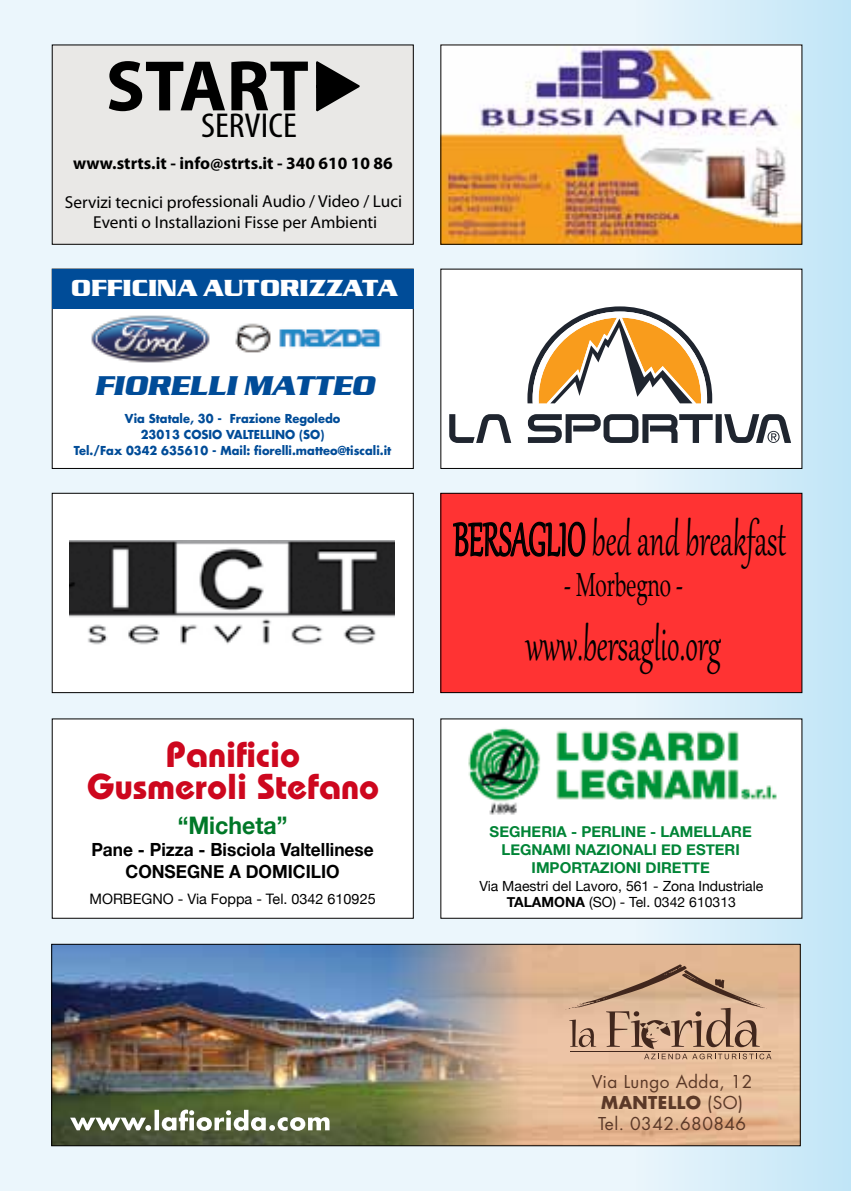
<style>
.page{position:relative;width:851px;height:1191px;background:#fff}
.page>*{position:absolute;margin:0;border:0;box-sizing:border-box;transform-origin:0 0}
.t1{font:700 72.2px "Myriad Pro";color:#000}
.t2{font:56.4px "Gabriola";color:#000;scale:.62 1}
.t3{font:700 36px/32px "Bauhaus";color:#cd071e;text-align:center}
.t4{font:condensed 34.6px "Myriad Pro";color:#000;scale:1.12 1}
.t5{font:33.4px "Palatino Linotype";color:#000;scale:.62 1}
.t6{font:italic 700 28px "Serpentine D";color:#004c98}
.t7{font:700 24.2px "Helvetica Neue";color:#007828;scale:.95 1}
.t8{font:700 24px "Serpentine D";color:#fff}
.t9{font:700 18.2px/21.8px "Helvetica Neue";color:#000;text-align:center;scale:.95 1}
.t10{font:17.4px/20.8px "Myriad Pro";color:#000;text-align:center}
.t11{font:700 17.4px "Myriad Pro";color:#000}
.t12{font:17.2px/20.8px "Futura";letter-spacing:.025em;color:#5b3928;text-align:center}
.t13{font:700 15px/18px "Helvetica Neue";color:#008436;text-align:center}
.t14{font:14.4px "Helvetica Neue";color:#000}
.t15{font:14px/16px "Helvetica Neue";color:#000;text-align:center}
.t16{font:700 12px/16px "Futura";color:#004c98;text-align:center;scale:.95 1}
.s1{font-weight:700}
</style>
<div class="page">
<div style="left:0;top:0;width:850px;height:1191px;background:#ebf6fc"></div>
<svg style="left:636px;top:0;width:214px;height:1191px;fill:#c7e8f8"></svg>
<div style="left:52px;top:45px;width:361px;height:199px;background:#e9e8e6"></div>
<div style="left:52px;top:44px;width:362px;height:201px;border:1px solid #000"></div>
<img style="left:442px;top:46px;width:358px;height:197px">
<div style="left:440px;top:44px;width:362px;height:201px;border:1px solid #000"></div>
<div style="left:52px;top:269px;width:361px;height:199px;background:#fff"></div>
<div style="left:441px;top:269px;width:360px;height:199px;background:#fff"></div>
<div style="left:440px;top:269px;width:362px;height:200px;border:1px solid #000"></div>
<div style="left:52px;top:493px;width:361px;height:199px;background:#fff"></div>
<div style="left:52px;top:493px;width:362px;height:200px;border:1px solid #000"></div>
<div style="left:52px;top:719px;width:361px;height:199px;background:#fff"></div>
<div style="left:442px;top:495px;width:358px;height:196px;background:#f33"></div>
<svg style="left:452px;top:495px;width:134px;height:179px;background:#ee2f2f"></svg>
<div style="left:440px;top:493px;width:362px;height:200px;border:1px solid #000"></div>
<div style="left:441px;top:719px;width:360px;height:199px;background:#fff"></div>
<img style="left:468px;top:728px;width:309px;height:86px">
<img style="left:70px;top:540px;width:324px;height:105px">
<img style="left:91px;top:315px;width:119px;height:48px">
<img style="left:235px;top:323px;width:146px;height:30px">
<svg style="left:316px;top:61px;width:44px;height:51px"></svg>
<div style="left:52px;top:269px;width:361px;height:39px;background:#004c98"></div>
<svg style="left:449px;top:414px;width:342px;height:29px"></svg>
<svg style="left:527px;top:306px;width:185px;height:97px"></svg>
<img style="left:536px;top:945px;width:262px;height:199px">
<img style="left:53px;top:945px;width:483px;height:199px">
<svg style="left:565px;top:964px;width:206px;height:95px;background:#c9a385"></svg>
<svg style="left:70px;top:1109px;width:259px;height:21px;background:#8e977d"></svg>
<div style="left:51px;top:943px;width:749px;height:203px;border:1px solid #000"></div>
<h1 class="t1" style="left:106px;top:39px;width:205px">START</h1>
<h3 class="t4" style="left:201px;top:104px;width:87px">SERVICE</h3>
<h3 class="t11" style="left:73px;top:152px;width:321px">www.strts.it - info@strts.it - 340 610 10 86</h3>
<h3 class="t10" style="left:65px;top:191px;width:339px">Servizi tecnici professionali Audio / Video / Luci<br>Eventi o Installazioni Fisse per Ambienti</h3>
<h3 class="t8" style="left:71px;top:275px;width:328px">OFFICINA AUTORIZZATA</h3>
<h3 class="t6" style="left:95px;top:370px;width:287px">FIORELLI MATTEO</h3>
<p class="t16" style="left:74px;top:410px;width:335px">Via Statale, 30 - Frazione Regoledo<br>23013 COSIO VALTELLINO (SO)<br>Tel./Fax 0342 635610 - Mail: fiorelli.matteo@tiscali.it</p>
<h3 class="t3" style="left:87px;top:737px;width:294px">Panificio<br>Gusmeroli Stefano</h3>
<h3 class="t7" style="left:178px;top:810px;width:117px">“Micheta”</h3>
<h3 class="t9" style="left:91px;top:838px;width:298px">Pane - Pizza - Bisciola Valtellinese<br>CONSEGNE A DOMICILIO</h3>
<p class="t14" style="left:89px;top:890px;width:287px">MORBEGNO - Via Foppa - Tel. 0342 610925</p>
<h2 class="t2" style="left:453px;top:517px;width:537px">BERSAGLIO bed and breakfast</h2>
<h3 class="t5" style="left:564px;top:572px;width:193px">- Morbegno -</h3>
<h2 class="t2" style="left:525px;top:623px;width:316px">www.bersaglio.org</h2>
<p class="t13" style="left:489px;top:822px;width:263px">SEGHERIA - PERLINE - LAMELLARE<br>LEGNAMI NAZIONALI ED ESTERI<br>IMPORTAZIONI DIRETTE</p>
<p class="t15" style="left:479px;top:877px;width:285px">Via Maestri del Lavoro, 561 - Zona Industriale<br><span class="s1">TALAMONA</span> (SO) - Tel. 0342 610313</p>
<h3 class="t12" style="left:591px;top:1071px;width:162px">Via Lungo Adda, 12<br><span class="s1">MANTELLO</span> (SO)<br>Tel. 0342.680846</h3>
</div>
